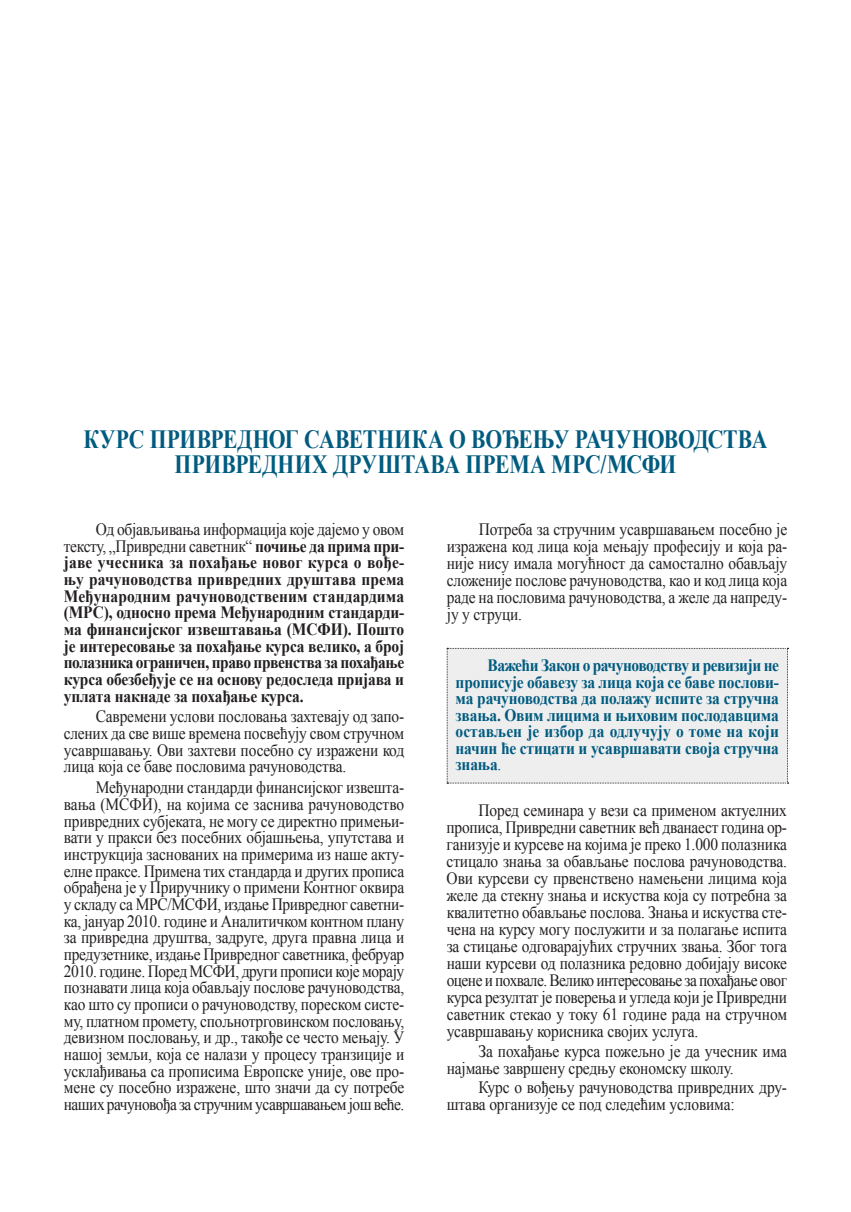
<style>
.page{position:relative;width:851px;height:1212px;background:#fff}
.page>*{position:absolute;margin:0;border:0;box-sizing:border-box;transform-origin:0 0}
.t1{font:700 26.25px/25.5px "Times New Roman";letter-spacing:-.01em;color:#005b7f;text-align:center;scale:.82 1}
.t2{font:17.25px/16.6px "Times New Roman";letter-spacing:-.01em;color:#231f20;text-align:justify;scale:.9 1}
.t3{font:700 17.25px/16.6px "Times New Roman";letter-spacing:-.01em;color:#231f20;text-align:justify;scale:.9 1}
.t4{font:700 17.25px/16.5px "Times New Roman";letter-spacing:-.01em;color:#005b7f;text-align:justify;scale:.9 1}
.s1{font-weight:400}
</style>
<div class="page">
<div style="left:446px;top:648px;width:342px;height:136px;background:#eeeeef"></div>
<h1 class="t1" style="left:84px;top:426px;width:835px">КУРС ПРИВРЕДНОГ САВЕТНИКА О ВОЂЕЊУ РАЧУНОВОДСТВА<br>ПРИВРЕДНИХ ДРУШТАВА ПРЕМА МРС/МСФИ</h1>
<p class="t3" style="left:64px;top:520px;width:380px;text-indent:32px"><span class="s1">Од објављивања информација које дајемо у овом тексту, „Привредни саветник“</span> почиње да прима при&shy;јаве учесника за похађање новог курса о вође&shy;њу рачуноводства привредних друштава према Међународним рачуноводственим стандардима (МРС), односно према Међународним стандарди&shy;ма финансијског извештавања (МСФИ). Пошто је интересовање за похађање курса велико, а број полазника ограничен, право првенства за похађање курса обезбеђује се на основу редоследа пријава и уплата накнаде за похађање курса.</p>
<p class="t2" style="left:64px;top:708px;width:379px;text-indent:32px">Савремени услови пословања захтевају од запо&shy;слених да све више времена посвећују свом стручном усавршавању. Ови захтеви посебно су изражени код лица која се баве пословима рачуноводства.</p>
<p class="t2" style="left:64px;top:779px;width:380px;text-indent:32px">Међународни стандарди финансијског извешта&shy;вања (МСФИ), на којима се заснива рачуноводство привредних субјеката, не могу се директно примењи&shy;вати у пракси без посебних објашњења, упутстава и инструкција заснованих на примерима из наше акту&shy;елне праксе. Примена тих стандарда и других прописа обрађена је у Приручнику о примени Контног оквира у складу са МРС/МСФИ, издање Привредног саветни&shy;ка, јануар 2010. године и Аналитичком контном плану за привредна друштва, задруге, друга правна лица и предузетнике, издање Привредног саветника, фебруар 2010. године. Поред МСФИ, други прописи које морају познавати лица која обављају послове рачуноводства, као што су прописи о рачуноводству, пореском систе&shy;му, платном промету, спољнотрговинском пословању, девизном пословању, и др., такође се често мењају. У нашој земљи, која се налази у процесу транзиције и усклађивања са прописима Европске уније, ове про&shy;мене су посебно изражене, што значи да су потребе наших рачуновођа за стручним усавршавањем још веће.</p>
<p class="t2" style="left:447px;top:520px;width:379px;line-height:17.1px;text-indent:32px">Потреба за стручним усавршавањем посебно је изражена код лица која мењају професију и која ра&shy;није нису имала могућност да самостално обављају сложеније послове рачуноводства, као и код лица која раде на пословима рачуноводства, а желе да напреду&shy;ју у струци.</p>
<p class="t4" style="left:455px;top:657px;width:361px;text-indent:32px">Важећи Закон о рачуноводству и ревизији не прописује обавезу за лица која се баве послови&shy;ма рачуноводства да полажу испите за стручна звања. Овим лицима и њиховим послодавцима остављен је избор да одлучују о томе на који начин ће стицати и усавршавати своја стручна знања<span class="s1">.</span></p>
<p class="t2" style="left:446px;top:801px;width:380px;line-height:17.1px;text-indent:32px">Поред семинара у вези са применом актуелних прописа, Привредни саветник већ дванаест година ор&shy;ганизује и курсеве на којима је преко 1.000 полазника стицало знања за обављање послова рачуноводства.<br>Ови курсеви су првенствено намењени лицима која желе да стекну знања и искуства која су потребна за квалитетно обављање послова. Знања и искуства сте&shy;чена на курсу могу послужити и за полагање испита за стицање одговарајућих стручних звања. Због тога наши курсеви од полазника редовно добијају високе оцене и похвале. Велико интересовање за похађање овог курса резултат је поверења и угледа који је Привредни саветник стекао у току 61 године рада на стручном усавршавању корисника својих услуга.</p>
<p class="t2" style="left:446px;top:1042px;width:379px;line-height:17.1px;text-indent:32px">За похађање курса пожељно је да учесник има најмање завршену средњу економску школу.</p>
<p class="t2" style="left:446px;top:1078px;width:379px;line-height:17.1px;text-indent:32px">Курс о вођењу рачуноводства привредних дру&shy;штава организује се под следећим условима:</p>
</div>
